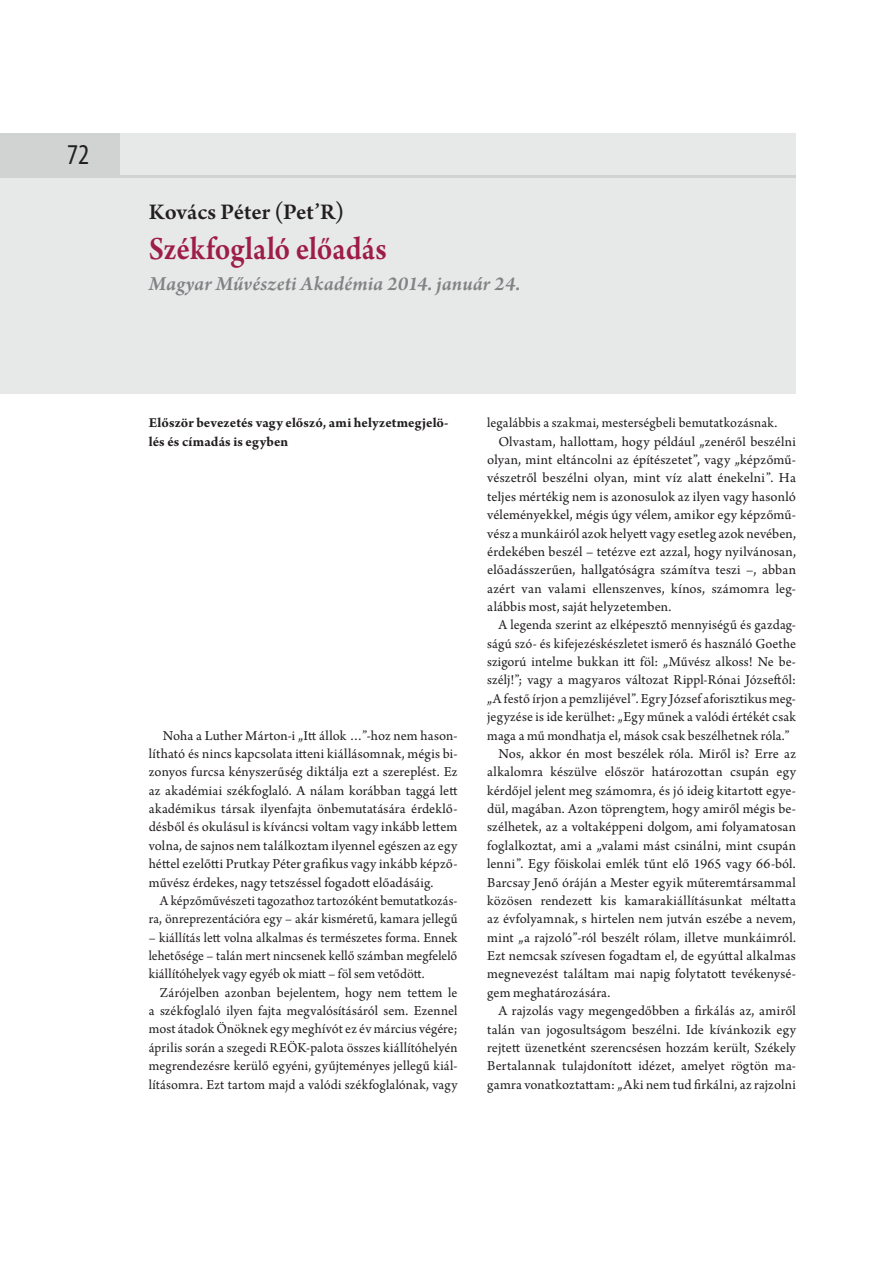
<style>
.page{position:relative;width:893px;height:1263px;background:#fff}
.page>*{position:absolute;margin:0;border:0;box-sizing:border-box;transform-origin:0 0}
.t1{font:600 34.05px "Arno Pro";letter-spacing:-.005em;color:#9e1c48;scale:.9 1}
.t2{font:condensed 28.8px "Myriad Pro";color:#231f20}
.t3{font:600 23.55px "Arno Pro";color:#231f20}
.t4{font:italic 600 21px "Arno Pro";letter-spacing:.005em;color:#808284}
.t5{font:14.4px/18.3px "Arno Pro";letter-spacing:.01em;color:#231f20;text-align:justify}
.t6{font:14.4px/18.3px "Arno Pro";letter-spacing:.01em;color:#231f20;text-align:right;scale:.96 1}
.t7{font:700 14.4px/18.3px "Arno Pro";letter-spacing:.01em;color:#231f20}
</style>
<div class="page">
<div style="left:0;top:133px;width:796px;height:260px;background:#e7e8e8"></div>
<div style="left:0;top:133px;width:119px;height:45px;background:#d1d3d3"></div>
<hr style="left:119px;top:175px;width:677px;height:3px;background:#d1d3d3">
<h2 class="t2" style="left:67px;top:137px;width:24px">72</h2>
<h3 class="t3" style="left:149px;top:203px;width:197px">Kovács Péter (Pet’R)</h3>
<h1 class="t1" style="left:149px;top:235px;width:266px">Székfoglaló előadás</h1>
<h3 class="t4" style="left:149px;top:276px;width:373px">Magyar Művészeti Akadémia 2014. január 24.</h3>
<p class="t7" style="left:149px;top:415px;width:301px">Először bevezetés vagy előszó, ami helyzetmegjelö&shy;lés és címadás is egyben</p>
<p class="t5" style="left:149px;top:727px;width:310px;text-indent:14px">Noha a Luther Márton-i „Itt állok …”-hoz nem hason&shy;lítható és nincs kapcsolata itteni kiállásomnak, mégis bi&shy;zonyos furcsa kényszerűség diktálja ezt a szereplést. Ez az akadémiai székfoglaló. A nálam korábban taggá lett akadémikus társak ilyenfajta önbemutatására érdeklő&shy;désből és okulásul is kíváncsi voltam vagy inkább lettem volna, de sajnos nem találkoztam ilyennel egészen az egy héttel ezelőtti Prutkay Péter grafikus vagy inkább képző&shy;művész érdekes, nagy tetszéssel fogadott előadásáig.</p>
<p class="t6" style="left:149px;top:893px;width:323px">A képzőművészeti tagozathoz tartozóként bemutatkozás&shy;ra, önreprezentációra egy – akár kisméretű, kamara jellegű</p>
<p class="t6" style="left:149px;top:929px;width:323px;text-align:justify">– kiállítás lett volna alkalmas és természetes forma. Ennek lehetősége – talán mert nincsenek kellő számban megfelelő kiállítóhelyek vagy egyéb ok miatt – föl sem vetődött.</p>
<p class="t5" style="left:149px;top:984px;width:310px;text-indent:11px">Zárójelben azonban bejelentem, hogy nem tettem le a székfoglaló ilyen fajta megvalósításáról sem. Ezennel most átadok Önöknek egy meghívót ez év március végére; április során a szegedi REÖK-palota összes kiállítóhelyén megrendezésre kerülő egyéni, gyűjteményes jellegű kiál&shy;lításomra. Ezt tartom majd a valódi székfoglalónak, vagy</p>
<p class="t5" style="left:487px;top:415px;width:292px">legalábbis a szakmai, mesterségbeli bemutatkozásnak.</p>
<p class="t5" style="left:498px;top:433px;width:299px">Olvastam, hallottam, hogy például „zenéről beszélni</p>
<p class="t5" style="left:487px;top:452px;width:310px">olyan, mint eltáncolni az építészetet”, vagy „képzőmű-</p>
<p class="t5" style="left:487px;top:470px;width:310px">vészetről beszélni olyan, mint víz alatt énekelni”. Ha</p>
<p class="t5" style="left:487px;top:489px;width:310px">teljes mértékig nem is azonosulok az ilyen vagy hasonló</p>
<p class="t5" style="left:487px;top:507px;width:310px">véleményekkel, mégis úgy vélem, amikor egy képzőmű-</p>
<p class="t5" style="left:487px;top:525px;width:310px">vész a munkáiról azok helyett vagy esetleg azok nevében,</p>
<p class="t5" style="left:487px;top:544px;width:310px">érdekében beszél – tetézve ezt azzal, hogy nyilvánosan,</p>
<p class="t5" style="left:487px;top:562px;width:310px">előadásszerűen, hallgatóságra számítva teszi –, abban</p>
<p class="t5" style="left:487px;top:580px;width:310px">azért van valami ellenszenves, kínos, számomra leg-</p>
<p class="t5" style="left:487px;top:599px;width:186px">alábbis most, saját helyzetemben.</p>
<p class="t5" style="left:498px;top:617px;width:299px">A legenda szerint az elképesztő mennyiségű és gazdag-</p>
<p class="t5" style="left:487px;top:635px;width:310px">ságú szó- és kifejezéskészletet ismerő és használó Goethe</p>
<p class="t5" style="left:487px;top:654px;width:310px">szigorú intelme bukkan itt föl: „Művész alkoss! Ne be-</p>
<p class="t5" style="left:487px;top:672px;width:310px">szélj!”; vagy a magyaros változat Rippl-Rónai Józseftől:</p>
<p class="t5" style="left:487px;top:691px;width:310px">„A festő írjon a pemzlijével”. Egry József aforisztikus meg-</p>
<p class="t5" style="left:487px;top:709px;width:310px">jegyzése is ide kerülhet: „Egy műnek a valódi értékét csak</p>
<p class="t5" style="left:487px;top:727px;width:304px">maga a mű mondhatja el, mások csak beszélhetnek róla.”</p>
<p class="t5" style="left:498px;top:746px;width:299px">Nos, akkor én most beszélek róla. Miről is? Erre az</p>
<p class="t5" style="left:487px;top:764px;width:310px">alkalomra készülve először határozottan csupán egy</p>
<p class="t5" style="left:487px;top:782px;width:310px">kérdőjel jelent meg számomra, és jó ideig kitartott egye-</p>
<p class="t5" style="left:487px;top:801px;width:310px">dül, magában. Azon töprengtem, hogy amiről mégis be-</p>
<p class="t5" style="left:487px;top:819px;width:310px">szélhetek, az a voltaképpeni dolgom, ami folyamatosan</p>
<p class="t5" style="left:487px;top:838px;width:310px">foglalkoztat, ami a „valami mást csinálni, mint csupán</p>
<p class="t5" style="left:487px;top:856px;width:310px">lenni”. Egy főiskolai emlék tűnt elő 1965 vagy 66-ból.</p>
<p class="t5" style="left:487px;top:874px;width:310px">Barcsay Jenő óráján a Mester egyik műteremtársammal</p>
<p class="t5" style="left:487px;top:893px;width:310px">közösen rendezett kis kamarakiállításunkat méltatta</p>
<p class="t5" style="left:487px;top:911px;width:310px">az évfolyamnak, s hirtelen nem jutván eszébe a nevem,</p>
<p class="t5" style="left:487px;top:929px;width:310px">mint „a rajzoló”-ról beszélt rólam, illetve munkáimról.</p>
<p class="t5" style="left:487px;top:948px;width:310px">Ezt nemcsak szívesen fogadtam el, de egyúttal alkalmas</p>
<p class="t5" style="left:487px;top:966px;width:310px">megnevezést találtam mai napig folytatott tevékenysé-</p>
<p class="t5" style="left:487px;top:984px;width:125px">gem meghatározására.</p>
<p class="t5" style="left:498px;top:1003px;width:299px">A rajzolás vagy megengedőbben a firkálás az, amiről</p>
<p class="t5" style="left:487px;top:1021px;width:310px">talán van jogosultságom beszélni. Ide kívánkozik egy</p>
<p class="t5" style="left:487px;top:1040px;width:310px">rejtett üzenetként szerencsésen hozzám került, Székely</p>
<p class="t5" style="left:487px;top:1058px;width:310px">Bertalannak tulajdonított idézet, amelyet rögtön ma-</p>
<p class="t5" style="left:487px;top:1076px;width:310px">gamra vonatkoztattam: „Aki nem tud firkálni, az rajzolni</p>
</div>
